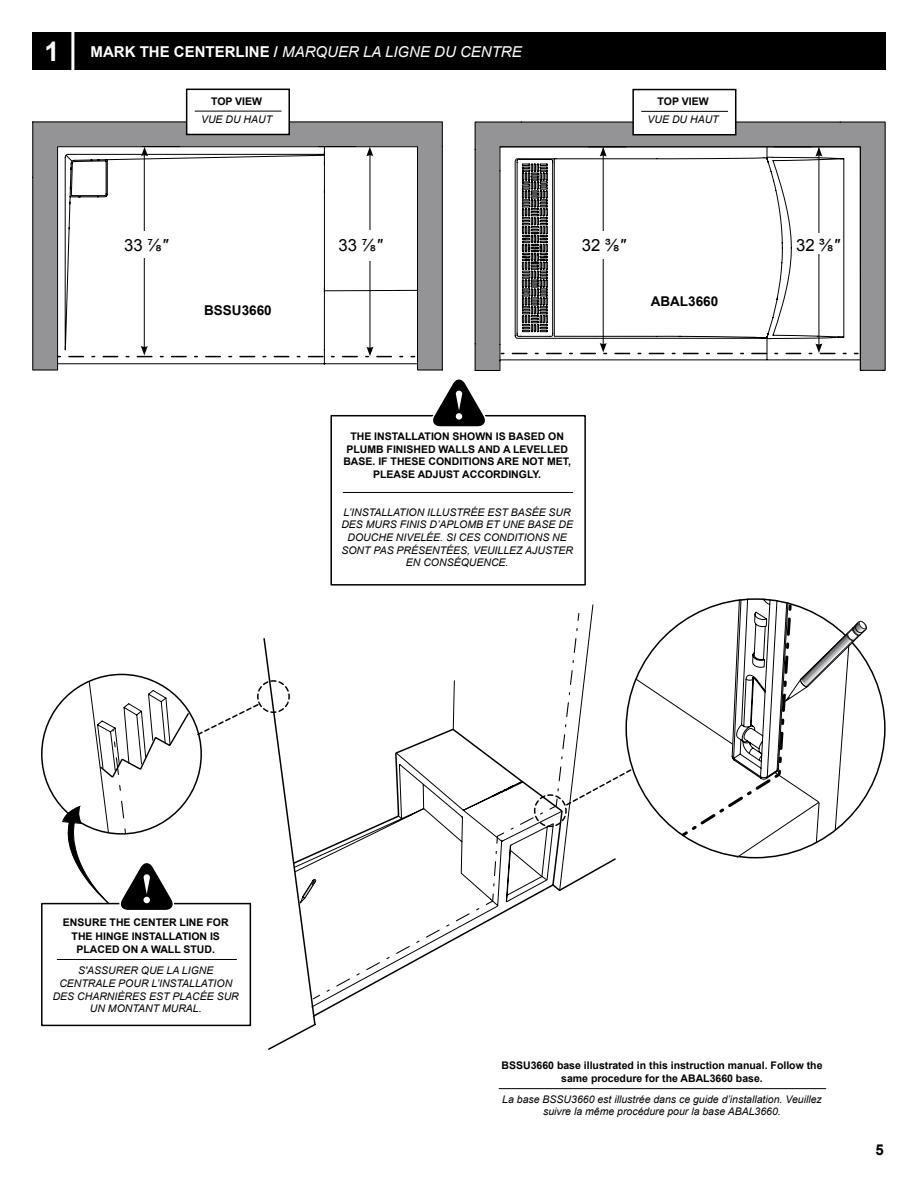
<style>
.page{position:relative;width:918px;height:1188px;background:#fff}
.page>*{position:absolute;margin:0;border:0;box-sizing:border-box;transform-origin:0 0}
.t1{font:700 27px "Arial";color:#fff}
.t2{font:16.8px "Arial";color:#000}
.t3{font:italic 15px "Arial";color:#fff}
.t4{font:700 15px "Arial";color:#fff}
.t5{font:700 15px "Arial";color:#000}
.t6{font:700 13.5px "Arial";color:#000}
.t7{font:italic 10.5px/12.6px "Arial";color:#000;text-align:center}
.t8{font:700 10.5px/12.6px "Arial";color:#000;text-align:center}
.s1{font-weight:700;font-style:normal}
.s2{font-style:italic}
</style>
<div class="page">
<div style="left:32px;top:32px;width:854px;height:38px;background:#000"></div>
<hr style="left:71px;top:28px;width:3px;height:45px;background:#fff">
<hr style="left:499px;top:1088px;width:327px;height:1px;background:#000101">
<svg style="left:32px;top:121px;width:411px;height:250px"></svg>
<div style="left:187px;top:89px;width:102px;height:45px;background:#fff"></div>
<div style="left:186px;top:89px;width:104px;height:46px;border:2px solid #000"></div>
<hr style="left:195px;top:111px;width:86px;height:1px;background:#000">
<hr style="left:144px;top:152px;width:1px;height:200px;background:#000">
<hr style="left:370px;top:152px;width:1px;height:200px;background:#000">
<svg style="left:141px;top:147px;width:7px;height:9px"></svg>
<svg style="left:366px;top:147px;width:7px;height:9px"></svg>
<hr style="left:142px;top:146px;width:38px;height:1px;background:#000">
<hr style="left:318px;top:146px;width:38px;height:1px;background:#000">
<svg style="left:317px;top:751px;width:225px;height:249px"></svg>
<svg style="left:196px;top:638px;width:121px;height:412px"></svg>
<div style="left:41px;top:903px;width:210px;height:123px;background:#fff;border:2px solid #000101"></div>
<hr style="left:57px;top:959px;width:180px;height:1px;background:#000101">
<svg style="left:60px;top:681px;width:130px;height:229px"></svg>
<div style="left:117px;top:231px;width:53px;height:26px;background:#fff"></div>
<div style="left:341px;top:230px;width:53px;height:31px;background:#fff"></div>
<svg style="left:58px;top:346px;width:356px;height:11px"></svg>
<svg style="left:474px;top:121px;width:412px;height:250px"></svg>
<div style="left:633px;top:90px;width:103px;height:45px;background:#fff"></div>
<div style="left:632px;top:89px;width:104px;height:46px;border:2px solid #000"></div>
<hr style="left:641px;top:111px;width:87px;height:1px;background:#000">
<hr style="left:603px;top:148px;width:1px;height:197px;background:#000">
<svg style="left:600px;top:148px;width:7px;height:9px"></svg>
<hr style="left:819px;top:148px;width:1px;height:200px;background:#000">
<svg style="left:815px;top:147px;width:7px;height:10px"></svg>
<hr style="left:588px;top:147px;width:38px;height:1px;background:#000">
<hr style="left:773px;top:147px;width:39px;height:1px;background:#000">
<div style="left:570px;top:231px;width:53px;height:27px;background:#fff"></div>
<div style="left:795px;top:234px;width:46px;height:20px;background:#fff"></div>
<svg style="left:501px;top:343px;width:357px;height:11px"></svg>
<svg style="left:398px;top:598px;width:469px;height:294px"></svg>
<div style="left:330px;top:415px;width:256px;height:171px;background:#fff;border:2px solid #000101"></div>
<svg style="left:430px;top:379px;width:60px;height:48px"></svg>
<div style="left:456px;top:413px;width:6px;height:7px;background:#fff;border-radius:50%"></div>
<hr style="left:343px;top:492px;width:230px;height:1px;background:#000101">
<h1 class="t1" style="left:44px;top:34px;width:17px">1</h1>
<h3 class="t4" style="left:91px;top:41px;width:12px">mark</h3>
<h3 class="t4" style="left:140px;top:41px;width:11px">the</h3>
<h3 class="t4" style="left:174px;top:41px;width:11px">centerline</h3>
<h3 class="t3" style="left:274px;top:42px;width:21px"><span class="s1">/</span> mar</h3>
<h3 class="t3" style="left:316px;top:42px;width:23px">quer</h3>
<h3 class="t3" style="left:363px;top:42px;width:32px">la ligne</h3>
<h3 class="t3" style="left:434px;top:42px;width:48px">du centre</h3>
<p class="t8" style="left:211px;top:95px;width:52px">TOP VIEW</p>
<p class="t7" style="left:201px;top:113px;width:73px">VUE DU HAUT</p>
<p class="t8" style="left:658px;top:96px;width:52px">TOP VIEW</p>
<p class="t7" style="left:648px;top:114px;width:73px">VUE DU HAUT</p>
<h2 class="t2" style="left:124px;top:234px;width:45px">33 ⅞<span class="s2">"</span></h2>
<h2 class="t2" style="left:339px;top:234px;width:45px">33 ⅞<span class="s2">"</span></h2>
<h2 class="t2" style="left:582px;top:234px;width:45px">32 ⅜<span class="s2">"</span></h2>
<h2 class="t2" style="left:796px;top:234px;width:45px">32 ⅜<span class="s2">"</span></h2>
<p class="t6" style="left:204px;top:301px;width:69px">BSSU3660</p>
<p class="t6" style="left:651px;top:292px;width:11px">abal</p>
<p class="t6" style="left:688px;top:292px;width:32px">3660</p>
<p class="t8" style="left:343px;top:431px;width:229px">THE INSTALLATION SHOWN IS BASED ON PLUMB FINISHED WALLS AND A LEVELLED BASE. IF THESE CONDITIONS ARE NOT MET, PLEASE ADJUST ACCORDINGLY.</p>
<p class="t7" style="left:341px;top:506px;width:233px">L’INSTALLATION ILLUSTRÉE EST BASÉE SUR DES MURS FINIS D’APLOMB ET UNE BASE DE DOUCHE NIVELÉE. SI CES CONDITIONS NE SONT PAS PRÉSENTÉES, VEUILLEZ AJUSTER EN CONSÉQUENCE.</p>
<p class="t8" style="left:63px;top:916px;width:167px;line-height:13.5px">ENSURE THE CENTER LINE FOR<br>THE HINGE INSTALLATION IS<br>PLACED ON A WALL STUD.</p>
<p class="t7" style="left:78px;top:965px;width:137px">S'ASSURER QUE LA LIGNE</p>
<p class="t7" style="left:59px;top:977px;width:174px">CENTRALE POUR L’INSTALLATION</p>
<p class="t7" style="left:53px;top:990px;width:105px">DES CHARNIÈRES est</p>
<p class="t7" style="left:172px;top:990px;width:8px">pla</p>
<p class="t7" style="left:192px;top:990px;width:33px">céE sur</p>
<p class="t7" style="left:90px;top:1002px;width:81px">un MONTANT mural</p>
<p class="t7" style="left:199px;top:1002px;width:4px">.</p>
<p class="t8" style="left:502px;top:1060px;width:322px">BSSU3660 base illustrated in this instruction manual. Follow the same procedure for the ABAL3660 base.</p>
<p class="t7" style="left:502px;top:1093px;width:321px">La base BSSU3660 est illustrée dans ce guide d’installation. Veuillez suivre la même procédure pour la base ABAL3660.</p>
<h3 class="t5" style="left:876px;top:1140px;width:10px">5</h3>
</div>
